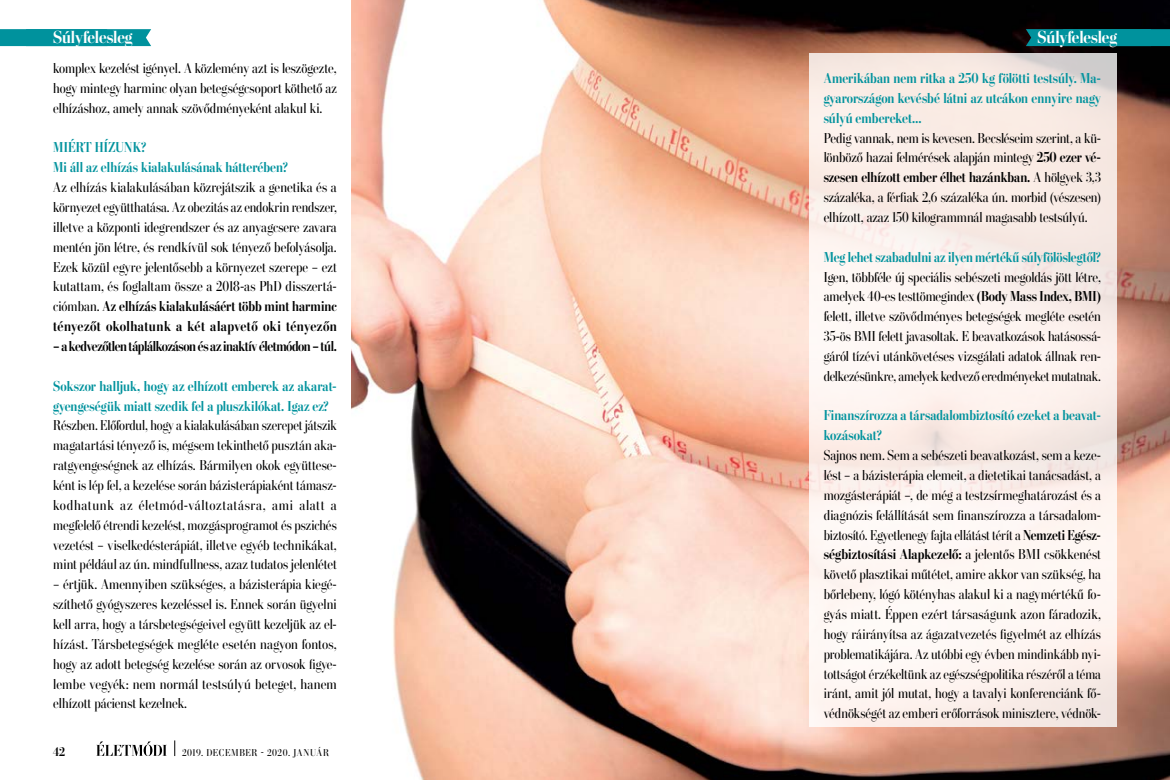
<style>
.page{position:relative;width:1170px;height:780px;background:#fff}
.page>*{position:absolute;margin:0;border:0;box-sizing:border-box;transform-origin:0 0}
.t1{font:700 17.5px "Stilson Display M";letter-spacing:-.01em;color:#fff}
.t2{font:14.38px/19.9px "Stilson Display M";color:#000;text-align:justify;scale:.95 1}
.t3{font:14.38px/19.9px "Stilson Display M";color:#000;text-align:justify;scale:.96 1}
.t4{font:14.38px/19.9px "Stilson Display M";color:#000;text-align:justify;scale:.93 1}
.t5{font:700 14.38px/19.9px "Stilson Display M";letter-spacing:.005em;color:#00929d;scale:.95 1}
.t6{font:700 14.38px/19.9px "Stilson Display M";letter-spacing:.005em;color:#00929d;scale:.96 1}
.t7{font:700 14.38px "Stilson Display M";letter-spacing:-.03em;color:#000;scale:.94 1}
.t8{font:700 14.38px "Stilson Display M";letter-spacing:.005em;color:#00929d;scale:.94 1}
.t9{font:700 12.5px "Stilson Display M";color:#000}
.t10{font:10px "Stilson Display M";letter-spacing:.065em;color:#000}
.s1{font-weight:700}
</style>
<div class="page">
<svg style="left:174px;top:740px;width:1px;height:16px"></svg>
<svg style="left:96px;top:741px;width:71px;height:15px"></svg>
<img style="left:351px;top:0;width:818px;height:780px">
<div style="left:809px;top:53px;width:307px;height:673px;background:#fcf1ec"></div>
<div style="left:1025px;top:29px;width:144px;height:17px;background:#00929d"></div>
<div style="left:0;top:29px;width:151px;height:17px;background:#00929d"></div>
<p class="t1" style="left:53px;top:27px;width:81px">Súlyfelesleg</p>
<p class="t1" style="left:1037px;top:27px;width:81px">Súlyfelesleg</p>
<p class="t2" style="left:53px;top:58px;width:300px">komplex kezelést igényel. A közlemény azt is leszögezte, hogy mintegy harminc olyan betegségcsoport köthető az elhízáshoz, amely annak szövődményeként alakul ki.</p>
<p class="t5" style="left:53px;top:138px;width:248px">MIÉRT HÍZUNK?<br>Mi áll az elhízás kialakulásának hátterében?</p>
<p class="t3" style="left:53px;top:177px;width:297px">Az elhízás kialakulásában közrejátszik a genetika és a környezet együtthatása. Az obezitás az endokrin rendszer, illetve a központi idegrendszer és az anyagcsere zavara mentén jön létre, és rendkívül sok tényező befolyásolja.<br>Ezek közül egyre jelentősebb a környezet szerepe – ezt kutattam, és foglaltam össze a 2018-as PhD disszertá&shy;ciómban. <span class="s1">Az elhízás kialakulásáért több mint harminc tényezőt okolhatunk a két alapvető oki tényezőn</span></p>
<p class="t7" style="left:53px;top:338px;width:303px">– a kedvezőtlen táplálkozáson és az inaktív életmódon – túl.</p>
<p class="t6" style="left:53px;top:376px;width:297px">Sokszor halljuk, hogy az elhízott emberek az akarat&shy;gyengeségük miatt szedik fel a pluszkilókat. Igaz ez?</p>
<p class="t4" style="left:53px;top:415px;width:306px">Részben. Előfordul, hogy a kialakulásában szerepet játszik magatartási tényező is, mégsem tekinthető pusztán aka&shy;ratgyengeségnek az elhízás. Bármilyen okok együttese&shy;ként is lép fel, a kezelése során bázisterápiaként támasz&shy;kodhatunk az életmód-változtatásra, ami alatt a megfelelő étrendi kezelést, mozgásprogramot és pszichés vezetést – viselkedésterápiát, illetve egyéb technikákat, mint például az ún. mindfullness, azaz tudatos jelenlétet</p>
<p class="t3" style="left:53px;top:574px;width:297px">– értjük. Amennyiben szükséges, a bázisterápia kiegé&shy;szíthető gyógyszeres kezeléssel is. Ennek során ügyelni kell arra, hogy a társbetegségeivel együtt kezeljük az el&shy;hízást. Társbetegségek megléte esetén nagyon fontos, hogy az adott betegség kezelése során az orvosok figye&shy;lembe vegyék: nem normál testsúlyú beteget, hanem elhízott pácienst kezelnek.</p>
<p class="t9" style="left:53px;top:744px;width:13px">42</p>
<p class="t10" style="left:182px;top:746px;width:148px">2019. DECEMBER - 2020. JANUÁR</p>
<p class="t5" style="left:823px;top:68px;width:293px;text-align:justify">Amerikában nem ritka a 250 kg fölötti testsúly. Ma&shy;gyarországon kevésbé látni az utcákon ennyire nagy súlyú embereket…</p>
<p class="t2" style="left:823px;top:128px;width:293px">Pedig vannak, nem is kevesen. Becsléseim szerint, a kü&shy;lönböző hazai felmérések alapján mintegy <span class="s1">250 ezer vé&shy;szesen elhízott ember élhet hazánkban.</span> A hölgyek 3,3 százaléka, a férfiak 2,6 százaléka ún. morbid (vészesen) elhízott, azaz 150 kilogrammnál magasabb testsúlyú.</p>
<p class="t8" style="left:823px;top:248px;width:296px">Meg lehet szabadulni az ilyen mértékű súlyfölöslegtől?</p>
<p class="t3" style="left:823px;top:267px;width:290px">Igen, többféle új speciális sebészeti megoldás jött létre, amelyek 40-es testtömegindex <span class="s1">(Body Mass Index, BMI) </span>felett, illetve szövődményes betegségek megléte esetén 35-ös BMI felett javasoltak. E beavatkozások hatásossá&shy;gáról tízévi utánkövetéses vizsgálati adatok állnak ren&shy;delkezésünkre, amelyek kedvező eredményeket mutatnak.</p>
<p class="t5" style="left:823px;top:406px;width:293px">Finanszírozza a társadalombiztosító ezeket a beavat&shy;kozásokat?</p>
<p class="t2" style="left:823px;top:445px;width:293px">Sajnos nem. Sem a sebészeti beavatkozást, sem a keze&shy;lést – a bázisterápia elemeit, a dietetikai tanácsadást, a mozgásterápiát –, de még a testzsírmeghatározást és a diagnózis felállítását sem finanszírozza a társadalom&shy;biztosító. Egyetlenegy fajta ellátást térít a <span class="s1">Nemzeti Egész&shy;ségbiztosítási Alapkezelő:</span> a jelentős BMI csökkenést követő plasztikai műtétet, amire akkor van szükség, ha bőrlebeny, lógó kötényhas alakul ki a nagymértékű fo&shy;gyás miatt. Éppen ezért társaságunk azon fáradozik, hogy ráirányítsa az ágazatvezetés figyelmét az elhízás problematikájára. Az utóbbi egy évben mindinkább nyi&shy;tottságot érzékeltünk az egészségpolitika részéről a téma iránt, amit jól mutat, hogy a tavalyi konferenciánk fő&shy;védnökségét az emberi erőforrások minisztere, védnök-</p>
</div>
